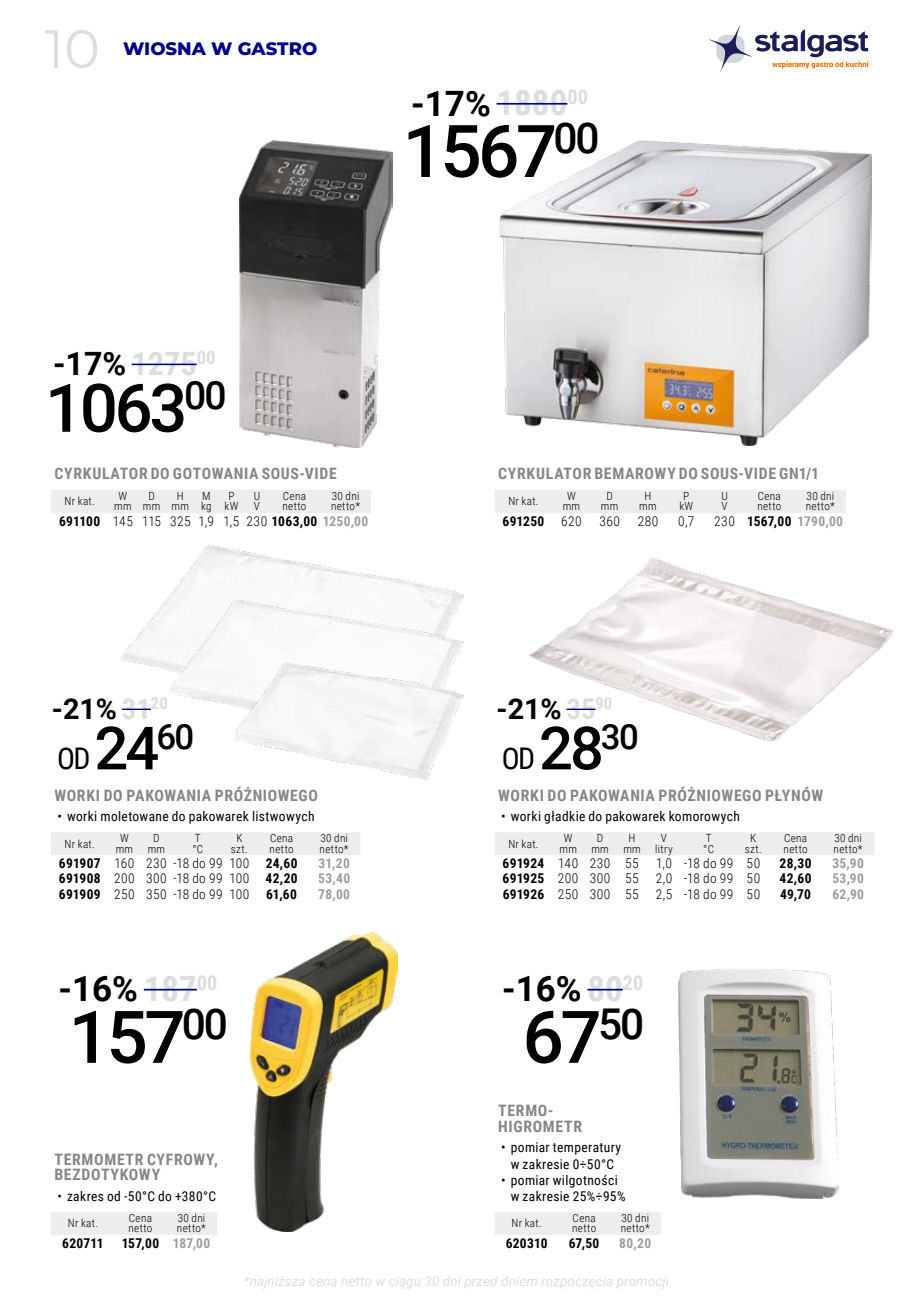
<style>
.page{position:relative;width:913px;height:1308px;background:#fff}
.page>*{position:absolute;margin:0;border:0;box-sizing:border-box;transform-origin:0 0}
.t1{font:500 72.67px "Roboto";letter-spacing:-.05em;color:#000}
.t2{font:500 67.05px "Roboto";color:#000}
.t3{font:54px "Montserrat";color:#dcddde}
.t4{font:700 34.88px "Roboto";color:#000}
.t5{font:700 32.18px "Roboto";color:#000}
.t6{font:29.93px "Roboto Condensed";color:#000}
.t7{font:700 28.57px "Roboto";color:#000}
.t8{font:800 18px "Montserrat";color:#00018a}
.t9{font:700 15.75px/15.8px "Roboto Condensed";letter-spacing:.04em;color:#878787}
.t10{font:300 13.5px "Roboto Condensed";letter-spacing:.035em;color:#000}
.t11{font:13.5px/16.2px "Roboto Condensed";letter-spacing:.025em;color:#000;text-align:center}
.t12{font:700 13.5px "Roboto Condensed";letter-spacing:.02em;color:#000}
.t13{font:italic 13.5px "Roboto";letter-spacing:.005em;color:#dcddde}
.t14{font:700 13.5px "Roboto Condensed";letter-spacing:.025em;color:#9d9d9c}
.t15{font:300 11.25px/10.1px "Roboto Condensed";letter-spacing:.025em;color:#000}
.s1{font-family:"Roboto Condensed";color:#dcddde}
.s2{font-weight:700}
.s3{font-weight:700;color:#9d9d9c}
.s4{font-weight:300}
.s5{color:#9d9d9c}
.s6{font-family:"Roboto";font-weight:500;font-size:59.62px}
</style>
<div class="page">
<svg style="left:708px;top:26px;width:159px;height:46px"></svg>
<img style="left:240px;top:141px;width:152px;height:306px">
<img style="left:499px;top:141px;width:371px;height:304px">
<img style="left:121px;top:544px;width:291px;height:166px">
<div style="left:157px;top:582px;width:382px;height:276px;background:#fff"></div>
<img style="left:234px;top:662px;width:229px;height:117px">
<img style="left:529px;top:558px;width:362px;height:183px">
<img style="left:678px;top:969px;width:160px;height:229px">
<img style="left:250px;top:932px;width:147px;height:299px">
<div style="left:51px;top:490px;width:320px;height:23px;background:#ededed"></div>
<div style="left:495px;top:490px;width:350px;height:23px;background:#ededed"></div>
<div style="left:51px;top:832px;width:309px;height:23px;background:#ededed"></div>
<div style="left:495px;top:832px;width:379px;height:23px;background:#ededed"></div>
<div style="left:495px;top:1212px;width:165px;height:23px;background:#ededed"></div>
<div style="left:51px;top:1212px;width:166px;height:23px;background:#ededed"></div>
<hr style="left:496px;top:103px;width:71px;height:2px;background:#00018a">
<hr style="left:144px;top:988px;width:53px;height:2px;background:#00018a">
<hr style="left:587px;top:988px;width:35px;height:2px;background:#00018a">
<hr style="left:122px;top:708px;width:29px;height:2px;background:#00018a">
<hr style="left:566px;top:708px;width:29px;height:2px;background:#00018a">
<hr style="left:132px;top:363px;width:65px;height:2px;background:#00018a">
<h3 class="t3" style="left:45px;top:12px;width:57px">10</h3>
<h3 class="t8" style="left:123px;top:36px;width:195px">WIOSNA W GASTRO</h3>
<h3 class="t5" style="left:53px;top:341px;width:164px">-17% <span class="s1">1275</span><sup>00</sup></h3>
<h2 class="t2" style="left:45px;top:361px;width:183px">1063<sup>00</sup></h2>
<h3 class="t4" style="left:411px;top:79px;width:178px">-17% <span class="s1">1880</span><sup>00</sup></h3>
<h1 class="t1" style="left:402px;top:100px;width:198px">1567<sup>00</sup></h1>
<h3 class="t9" style="left:54px;top:465px;width:283px">CYRKULATOR DO GOTOWANIA SOUS-VIDE</h3>
<h3 class="t9" style="left:498px;top:465px;width:322px">CYRKULATOR BEMAROWY DO SOUS-VIDE GN1/1</h3>
<p class="t15" style="left:65px;top:495px;width:32px">Nr kat.</p>
<p class="t15" style="left:114px;top:490px;width:19px;text-align:center">W mm</p>
<p class="t15" style="left:143px;top:490px;width:19px;text-align:center">D mm</p>
<p class="t15" style="left:171px;top:490px;width:19px;text-align:center">H mm</p>
<p class="t15" style="left:201px;top:490px;width:12px">M kg</p>
<p class="t15" style="left:224px;top:490px;width:15px;text-align:center">P kW</p>
<p class="t15" style="left:253px;top:490px;width:8px">U<br>V</p>
<p class="t15" style="left:282px;top:490px;width:25px">Cena netto</p>
<p class="t15" style="left:331px;top:490px;width:31px">30 dni netto*</p>
<p class="t10" style="left:59px;top:511px;width:310px"><span class="s2">691100</span> 145 115 325 1,9 1,5 230 <span class="s2">1063,00</span> <span class="s3">1250,00</span></p>
<p class="t15" style="left:508px;top:495px;width:32px">Nr kat.</p>
<p class="t15" style="left:562px;top:490px;width:19px;text-align:center">W mm</p>
<p class="t15" style="left:600px;top:490px;width:19px;text-align:center">D mm</p>
<p class="t15" style="left:639px;top:490px;width:19px;text-align:center">H mm</p>
<p class="t15" style="left:679px;top:490px;width:15px;text-align:center">P kW</p>
<p class="t15" style="left:721px;top:490px;width:8px">U<br>V</p>
<p class="t15" style="left:757px;top:490px;width:25px">Cena netto</p>
<p class="t15" style="left:805px;top:490px;width:31px">30 dni netto*</p>
<p class="t12" style="left:502px;top:511px;width:80px">691250 <span class="s4">620</span></p>
<p class="t10" style="left:599px;top:511px;width:22px">360</p>
<p class="t10" style="left:637px;top:511px;width:22px">280</p>
<p class="t10" style="left:678px;top:511px;width:18px">0,7</p>
<p class="t12" style="left:714px;top:511px;width:130px"><span class="s4">230</span> 1567,00 <span class="s5">1790,00</span></p>
<h3 class="t7" style="left:52px;top:688px;width:117px">-21% <span class="s1">31</span><sup>20</sup></h3>
<h3 class="t7" style="left:496px;top:688px;width:117px">-21% <span class="s1">35</span><sup>90</sup></h3>
<h3 class="t6" style="left:57px;top:737px;width:138px">OD <span class="s6">24</span><sup>60</sup></h3>
<h3 class="t6" style="left:501px;top:737px;width:138px">OD <span class="s6">28</span><sup>30</sup></h3>
<h3 class="t9" style="left:54px;top:786px;width:265px">WORKI DO PAKOWANIA PRÓŻNIOWEGO</h3>
<p class="t11" style="left:57px;top:808px;width:258px">• worki moletowane do pakowarek listwowych</p>
<h3 class="t9" style="left:498px;top:786px;width:326px">WORKI DO PAKOWANIA PRÓŻNIOWEGO PŁYNÓW</h3>
<p class="t11" style="left:501px;top:808px;width:240px">• worki gładkie do pakowarek komorowych</p>
<p class="t15" style="left:65px;top:838px;width:32px">Nr kat.</p>
<p class="t15" style="left:116px;top:833px;width:19px;text-align:center">W mm</p>
<p class="t15" style="left:148px;top:833px;width:19px;text-align:center">D mm</p>
<p class="t15" style="left:192px;top:833px;width:12px">T °C</p>
<p class="t15" style="left:231px;top:833px;width:18px;text-align:center">K szt.</p>
<p class="t15" style="left:269px;top:833px;width:25px">Cena netto</p>
<p class="t15" style="left:319px;top:833px;width:31px">30 dni netto*</p>
<p class="t10" style="left:59px;top:853px;width:240px"><span class="s2">691907</span> 160 230 -18 do 99 100 <span class="s2">24,60</span></p>
<p class="t14" style="left:318px;top:853px;width:33px">31,20</p>
<p class="t10" style="left:59px;top:869px;width:240px"><span class="s2">691908</span> 200 300 -18 do 99 100 <span class="s2">42,20</span></p>
<p class="t14" style="left:318px;top:869px;width:34px">53,40</p>
<p class="t10" style="left:59px;top:884px;width:239px"><span class="s2">691909</span> 250 350 -18 do 99 100 <span class="s2">61,60</span></p>
<p class="t14" style="left:318px;top:884px;width:33px">78,00</p>
<p class="t15" style="left:508px;top:838px;width:32px">Nr kat.</p>
<p class="t15" style="left:559px;top:833px;width:19px;text-align:center">W mm</p>
<p class="t15" style="left:591px;top:833px;width:19px;text-align:center">D mm</p>
<p class="t15" style="left:623px;top:833px;width:19px;text-align:center">H mm</p>
<p class="t15" style="left:655px;top:833px;width:19px;text-align:center">V litry</p>
<p class="t15" style="left:703px;top:833px;width:12px">T °C</p>
<p class="t15" style="left:744px;top:833px;width:18px;text-align:center">K szt.</p>
<p class="t15" style="left:783px;top:833px;width:25px">Cena netto</p>
<p class="t15" style="left:833px;top:833px;width:31px">30 dni netto*</p>
<p class="t10" style="left:502px;top:853px;width:138px"><span class="s2">691924</span> 140 230 55</p>
<p class="t10" style="left:655px;top:853px;width:106px">1,0 -18 do 99 50</p>
<p class="t12" style="left:779px;top:853px;width:33px">28,30</p>
<p class="t14" style="left:832px;top:853px;width:33px">35,90</p>
<p class="t10" style="left:502px;top:869px;width:259px"><span class="s2">691925</span> 200 300 55 2,0 -18 do 99 50</p>
<p class="t12" style="left:779px;top:869px;width:33px">42,60</p>
<p class="t14" style="left:831px;top:869px;width:33px">53,90</p>
<p class="t10" style="left:502px;top:884px;width:259px"><span class="s2">691926</span> 250 300 55 2,5 -18 do 99 50</p>
<p class="t12" style="left:779px;top:884px;width:32px">49,70</p>
<p class="t14" style="left:831px;top:884px;width:33px">62,90</p>
<h3 class="t4" style="left:58px;top:964px;width:160px">-16% <span class="s1">187</span><sup>00</sup></h3>
<h3 class="t4" style="left:502px;top:964px;width:143px">-16% <span class="s1">80</span><sup>20</sup></h3>
<h1 class="t1" style="left:69px;top:986px;width:161px">157<sup>00</sup></h1>
<h1 class="t1" style="left:522px;top:986px;width:123px">67<sup>50</sup></h1>
<h3 class="t9" style="left:54px;top:1150px;width:165px">TERMOMETR CYFROWY,<br>BEZDOTYKOWY</h3>
<p class="t11" style="left:57px;top:1187px;width:160px">• zakres od -50°C do +380°C</p>
<h3 class="t9" style="left:498px;top:1101px;width:85px">TERMO-<br>HIGROMETR</h3>
<p class="t11" style="left:501px;top:1139px;width:121px">• pomiar temperatury w zakresie 0÷50°C</p>
<p class="t11" style="left:510px;top:1171px;width:116px;text-align:left;text-indent:-10px">• pomiar wilgotności w zakresie 25%÷95%</p>
<p class="t15" style="left:68px;top:1217px;width:32px">Nr kat.</p>
<p class="t15" style="left:128px;top:1212px;width:25px">Cena netto</p>
<p class="t15" style="left:177px;top:1212px;width:31px">30 dni netto*</p>
<p class="t12" style="left:62px;top:1233px;width:43px">620711</p>
<p class="t12" style="left:122px;top:1233px;width:90px">157,00 <span class="s5">187,00</span></p>
<p class="t15" style="left:511px;top:1217px;width:32px">Nr kat.</p>
<p class="t15" style="left:572px;top:1212px;width:25px">Cena netto</p>
<p class="t15" style="left:620px;top:1212px;width:31px">30 dni netto*</p>
<p class="t12" style="left:505px;top:1233px;width:43px">620310</p>
<p class="t12" style="left:568px;top:1233px;width:32px">67,50</p>
<p class="t14" style="left:619px;top:1233px;width:33px">80,20</p>
<p class="t13" style="left:244px;top:1272px;width:426px">*najniższa cena netto w ciągu 30 dni przed dniem rozpoczęcia promocji</p>
</div>
